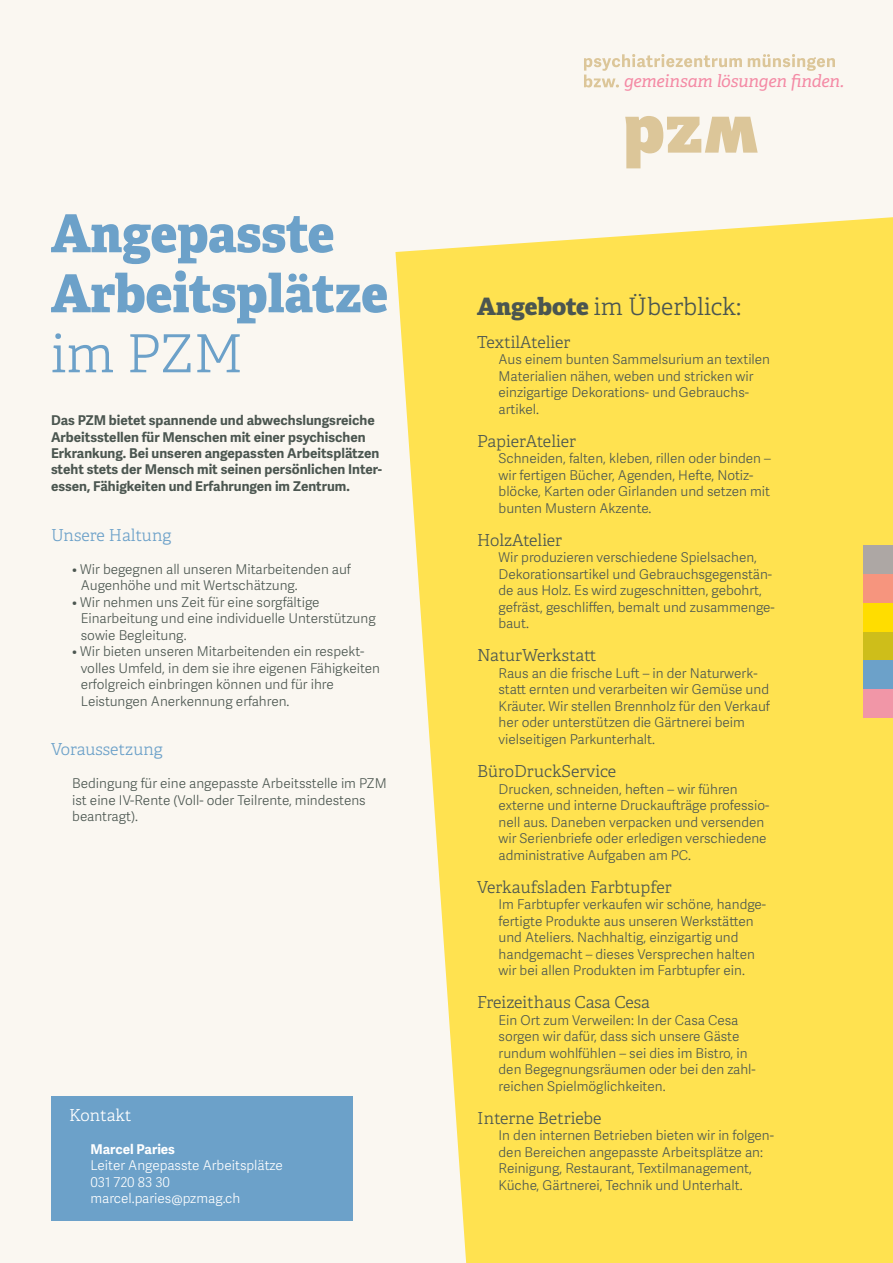
<style>
.page{position:relative;width:893px;height:1263px;background:#faf7f1}
.page>*{position:absolute;margin:0;border:0;box-sizing:border-box;transform-origin:0 0}
.t1{font:800 52.5px/60px "Adelle";letter-spacing:-.005em;color:#6ca1c9;scale:.96 1}
.t2{font:300 52.5px "Adelle";color:#6ca1c9}
.t3{font:300 24px "Adelle";color:#4b5650}
.t4{font:italic 17.1px "Adelle";letter-spacing:-.015em;color:#f48aa5}
.t5{font:300 16.5px "Adelle";color:#4b5650}
.t6{font:300 16.5px "Adelle";color:#6ca1c9}
.t7{font:300 16.5px "Adelle";letter-spacing:-.01em;color:#fff}
.t8{font:300 13.5px/16.5px "Adelle Sans";color:#4b5650}
.t9{font:700 13.5px/16.5px "Adelle Sans";color:#4b5650}
.t10{font:300 13.5px/16.5px "Adelle Sans";color:#fff}
.t11{font:700 13.5px "Adelle Sans";color:#fff}
.s1{font-weight:800}
</style>
<div class="page">
<svg style="left:748px;top:54px;width:87px;height:17px"></svg>
<svg style="left:584px;top:54px;width:158px;height:33px"></svg>
<svg style="left:625px;top:116px;width:133px;height:52px"></svg>
<div style="left:51px;top:1096px;width:301px;height:124px;background:#6ca1c9"></div>
<svg style="left:395px;top:217px;width:498px;height:1046px;background:#fee35e"></svg>
<div style="left:863px;top:689px;width:30px;height:29px;background:#f196a7"></div>
<div style="left:863px;top:660px;width:30px;height:29px;background:#6ca1c9"></div>
<div style="left:863px;top:631px;width:30px;height:29px;background:#cebe1a"></div>
<div style="left:863px;top:603px;width:30px;height:28px;background:#fd0"></div>
<div style="left:863px;top:574px;width:30px;height:29px;background:#f6957e"></div>
<div style="left:863px;top:545px;width:30px;height:29px;background:#ada7a4"></div>
<h1 class="t1" style="left:51px;top:204px;width:353px">Angepasste<br>Arbeitsplätze</h1>
<h1 class="t2" style="left:51px;top:322px;width:194px">im PZM</h1>
<p class="t9" style="left:51px;top:412px;width:333px">Das PZM bietet spannende und abwechslungsreiche Arbeitsstellen für Menschen mit einer psychischen Erkrankung. Bei unseren angepassten Arbeitsplätzen steht stets der Mensch mit seinen persönlichen Inter&shy;essen, Fähigkeiten und Erfahrungen im Zentrum.</p>
<p class="t6" style="left:51px;top:525px;width:122px">Unsere Haltung</p>
<p class="t8" style="left:81px;top:561px;width:272px;text-indent:-9px">• Wir begegnen all unseren Mitarbeitenden auf<br>Augenhöhe und mit Wertschätzung.</p>
<p class="t8" style="left:81px;top:594px;width:296px;text-indent:-9px">• Wir nehmen uns Zeit für eine sorgfältige<br>Einarbeitung und eine individuelle Unterstützung sowie Begleitung.</p>
<p class="t8" style="left:81px;top:643px;width:301px;text-indent:-9px">• Wir bieten unseren Mitarbeitenden ein respekt&shy;volles Umfeld, in dem sie ihre eigenen Fähigkeiten erfolgreich einbringen können und für ihre Leistungen Anerkennung erfahren.</p>
<p class="t6" style="left:51px;top:739px;width:113px">Voraussetzung</p>
<p class="t8" style="left:72px;top:775px;width:316px">Bedingung für eine angepasste Arbeitsstelle im PZM ist eine IV-Rente (Voll- oder Teilrente, mindestens beantragt).</p>
<p class="t7" style="left:69px;top:1105px;width:64px">Kontakt</p>
<p class="t11" style="left:90px;top:1141px;width:86px">Marcel Paries</p>
<p class="t10" style="left:90px;top:1158px;width:194px">Leiter Angepasste Arbeitsplätze<br>031 720 83 30 marcel.paries@pzmag.ch</p>
<p class="t4" style="left:624px;top:71px;width:221px">gemeinsam lösungen finden.</p>
<h2 class="t3" style="left:477px;top:292px;width:265px"><span class="s1">Angebote</span> im Überblick:</h2>
<p class="t5" style="left:477px;top:332px;width:95px">TextilAtelier</p>
<p class="t8" style="left:499px;top:352px;width:273px">Aus einem bunten Sammelsurium an textilen Materialien nähen, weben und stricken wir einzigartige Dekorations- und Gebrauchs&shy;artikel.</p>
<p class="t5" style="left:477px;top:431px;width:100px">PapierAtelier</p>
<p class="t8" style="left:499px;top:451px;width:274px">Schneiden, falten, kleben, rillen oder binden – wir fertigen Bücher, Agenden, Hefte, Notiz&shy;blöcke, Karten oder Girlanden und setzen mit bunten Mustern Akzente.</p>
<p class="t5" style="left:477px;top:530px;width:86px">HolzAtelier</p>
<p class="t8" style="left:499px;top:550px;width:278px">Wir produzieren verschiedene Spielsachen, Dekorationsartikel und Gebrauchsgegenstän&shy;de aus Holz. Es wird zugeschnitten, gebohrt, gefräst, geschliffen, bemalt und zusammenge&shy;baut.</p>
<p class="t5" style="left:477px;top:646px;width:121px">NaturWerkstatt</p>
<p class="t8" style="left:499px;top:665px;width:273px">Raus an die frische Luft – in der Naturwerk&shy;statt ernten und verarbeiten wir Gemüse und Kräuter. Wir stellen Brennholz für den Verkauf her oder unterstützen die Gärtnerei beim vielseitigen Parkunterhalt.</p>
<p class="t5" style="left:477px;top:761px;width:140px">BüroDruckService</p>
<p class="t8" style="left:499px;top:781px;width:272px">Drucken, schneiden, heften – wir führen externe und interne Druckaufträge professio&shy;nell aus. Daneben verpacken und versenden wir Serienbriefe oder erledigen verschiedene administrative Aufgaben am PC.</p>
<p class="t5" style="left:477px;top:877px;width:196px">Verkaufsladen Farbtupfer</p>
<p class="t8" style="left:499px;top:896px;width:269px">Im Farbtupfer verkaufen wir schöne, handge&shy;fertigte Produkte aus unseren Werkstätten und Ateliers. Nachhaltig, einzigartig und handgemacht – dieses Versprechen halten wir bei allen Produkten im Farbtupfer ein.</p>
<p class="t5" style="left:477px;top:992px;width:174px">Freizeithaus Casa Cesa</p>
<p class="t8" style="left:499px;top:1012px;width:259px">Ein Ort zum Verweilen: In der Casa Cesa sorgen wir dafür, dass sich unsere Gäste rundum wohlfühlen – sei dies im Bistro, in den Begegnungsräumen oder bei den zahl&shy;reichen Spielmöglichkeiten.</p>
<p class="t5" style="left:477px;top:1108px;width:126px">Interne Betriebe</p>
<p class="t8" style="left:499px;top:1127px;width:277px">In den internen Betrieben bieten wir in folgen&shy;den Bereichen angepasste Arbeitsplätze an:<br>Reinigung, Restaurant, Textilmanagement, Küche, Gärtnerei, Technik und Unterhalt.</p>
</div>
